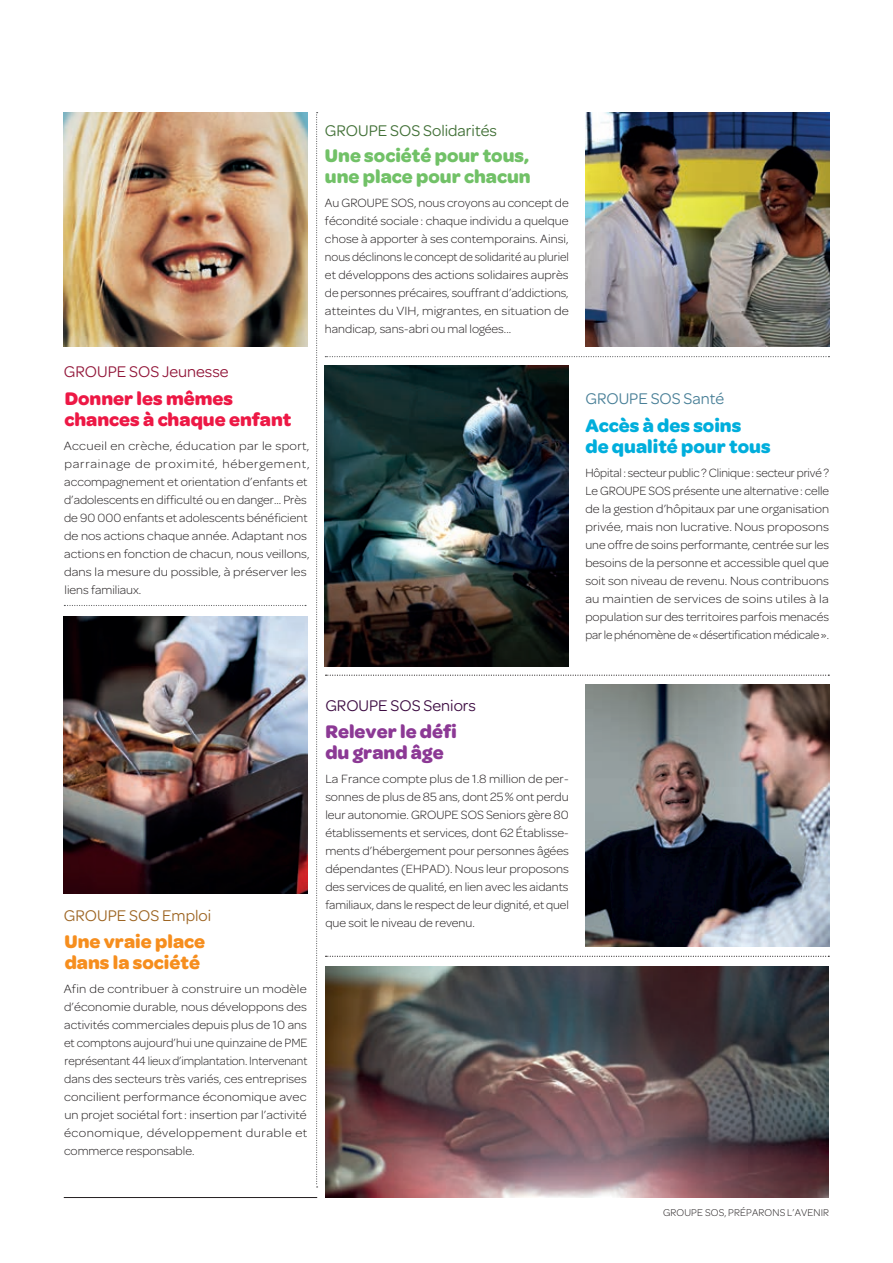
<style>
.page{position:relative;width:893px;height:1263px;background:#fff}
.page>*{position:absolute;margin:0;border:0;box-sizing:border-box;transform-origin:0 0}
.t1{font:700 19.5px/21px "Omnes";color:#71c167}
.t2{font:700 19.5px/21px "Omnes";color:#ed1845}
.t3{font:700 19.5px/21px "Omnes";color:#00aedc}
.t4{font:700 19.5px/21px "Omnes";color:#f68e1e}
.t5{font:700 19.5px/21px "Omnes";color:#8c3995}
.t6{font:16.5px "Omnes";color:#406f35}
.t7{font:16.5px "Omnes";color:#921639}
.t8{font:16.5px "Omnes";color:#3d0c42}
.t9{font:16.5px "Omnes";color:#9d6523}
.t10{font:16.5px "Omnes";color:#487f97}
.t11{font:300 12.75px/18px "Omnes";color:#231f20;scale:1.05 1}
.t12{font:300 12.75px/18px "Omnes";color:#231f20;text-align:justify}
.t13{font:300 12.75px/18px "Omnes";color:#231f20;text-align:justify;scale:.96 1}
.t14{font:300 10.5px "Omnes";letter-spacing:.015em;color:#231f20}
</style>
<div class="page">
<hr style="left:64px;top:1197px;width:253px;height:1px;background:#231f20">
<img style="left:325px;top:966px;width:504px;height:232px">
<svg style="left:64px;top:605px;width:242px;height:1px"></svg>
<svg style="left:316px;top:112px;width:2px;height:1075px"></svg>
<svg style="left:325px;top:356px;width:504px;height:1px"></svg>
<svg style="left:326px;top:675px;width:503px;height:1px"></svg>
<svg style="left:326px;top:956px;width:503px;height:1px"></svg>
<img style="left:64px;top:112px;width:244px;height:235px">
<img style="left:64px;top:617px;width:244px;height:277px">
<img style="left:585px;top:112px;width:244px;height:235px">
<img style="left:325px;top:366px;width:243px;height:300px">
<img style="left:585px;top:685px;width:244px;height:261px">
<p class="t7" style="left:64px;top:362px;width:166px">GROUPE SOS Jeunesse</p>
<h1 class="t2" style="left:64px;top:388px;width:229px">Donner les mêmes chances à chaque enfant</h1>
<p class="t11" style="left:64px;top:437px;width:236px">Accueil en crèche, éducation par le sport, parrainage de proximité, hébergement, accompagnement et orientation d’enfants et d’adolescents en difficulté ou en danger... Près de 90 000 enfants et adolescents bénéficient de nos actions chaque année. Adaptant nos actions en fonction de chacun, nous veillons, dans la mesure du possible, à préserver les liens familiaux.</p>
<p class="t6" style="left:325px;top:121px;width:173px">GROUPE SOS Solidarités</p>
<h1 class="t1" style="left:325px;top:145px;width:207px">Une société pour tous, une place pour chacun</h1>
<p class="t12" style="left:325px;top:194px;width:245px">Au GROUPE SOS, nous croyons au concept de fécondité sociale: chaque individu a quelque chose à apporter à ses contemporains. Ainsi, nous déclinons le concept de solidarité au pluriel et développons des actions solidaires auprès de personnes précaires, souffrant d’addictions, atteintes du VIH, migrantes, en situation de handicap, sans-abri ou mal logées...</p>
<p class="t10" style="left:585px;top:389px;width:140px">GROUPE SOS Santé</p>
<h1 class="t3" style="left:585px;top:415px;width:187px">Accès à des soins<br>de qualité pour tous</h1>
<p class="t13" style="left:585px;top:464px;width:255px">Hôpital : secteur public? Clinique: secteur privé?<br>Le GROUPE SOS présente une alternative: celle de la gestion d’hôpitaux par une organisation privée, mais non lucrative. Nous proposons une offre de soins performante, centrée sur les besoins de la personne et accessible quel que soit son niveau de revenu. Nous contribuons au maintien de services de soins utiles à la population sur des territoires parfois menacés par le phénomène de «désertification médicale».</p>
<p class="t9" style="left:64px;top:906px;width:149px">GROUPE SOS Emploi</p>
<h1 class="t4" style="left:64px;top:931px;width:142px">Une vraie place dans la société</h1>
<p class="t11" style="left:64px;top:980px;width:234px;text-align:justify">Afin de contribuer à construire un modèle d’économie durable, nous développons des activités commerciales depuis plus de 10 ans et comptons aujourd’hui une quinzaine de PME représentant 44 lieux d’implantation. Intervenant dans des secteurs très variés, ces entreprises concilient performance économique avec un projet sociétal fort: insertion par l’activité économique, développement durable et commerce responsable.</p>
<p class="t8" style="left:325px;top:696px;width:152px">GROUPE SOS Seniors</p>
<h1 class="t5" style="left:325px;top:721px;width:133px">Relever le défi du grand âge</h1>
<p class="t12" style="left:325px;top:770px;width:245px">La France compte plus de 1.8 million de per&shy;sonnes de plus de 85 ans, dont 25% ont perdu leur autonomie. GROUPE SOS Seniors gère 80 établissements et services, dont 62 Établisse&shy;ments d’hébergement pour personnes âgées dépendantes (EHPAD). Nous leur proposons des services de qualité, en lien avec les aidants familiaux, dans le respect de leur dignité, et quel que soit le niveau de revenu.</p>
<p class="t14" style="left:663px;top:1206px;width:167px">GROUPE SOS, PRÉPARONS L’AVENIR</p>
</div>
